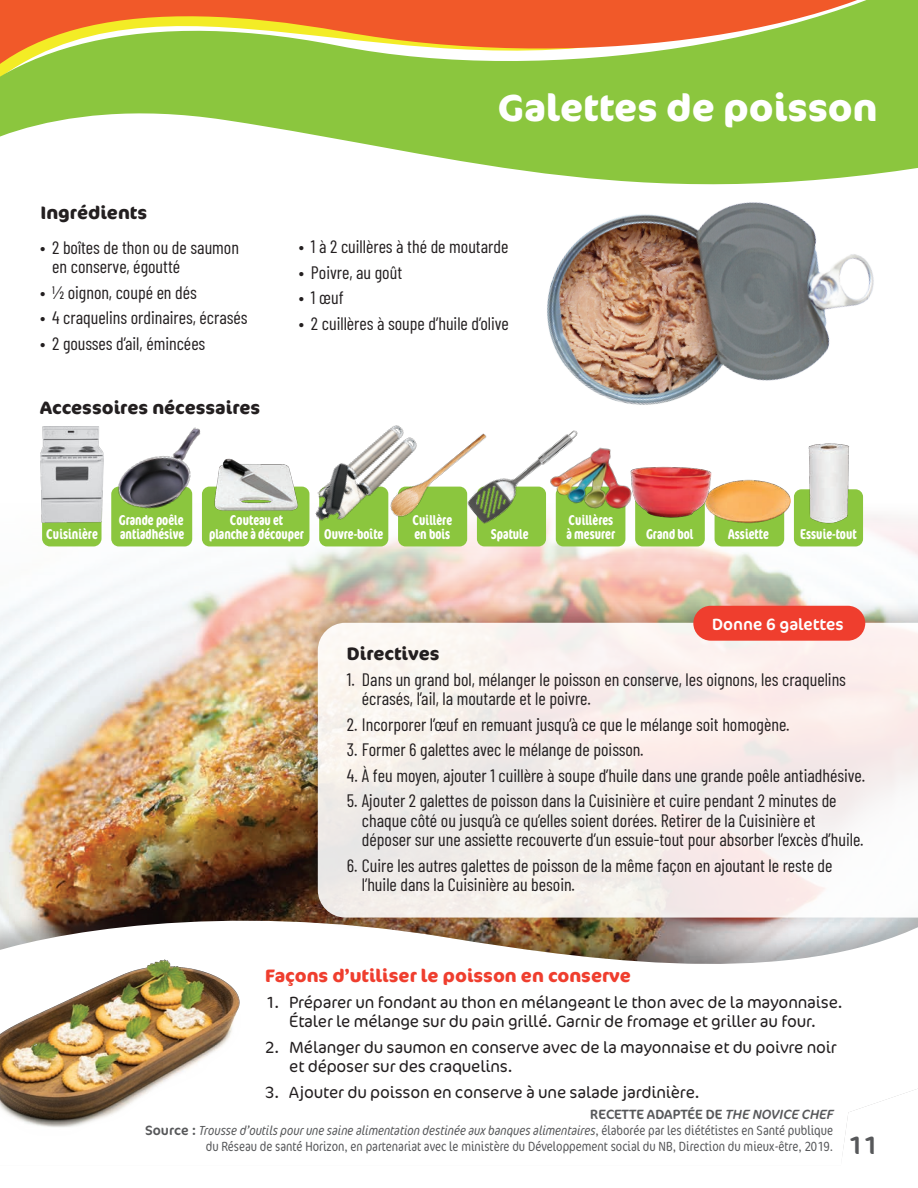
<style>
.page{position:relative;width:918px;height:1188px;background:#fff}
.page>*{position:absolute;margin:0;border:0;box-sizing:border-box;transform-origin:0 0}
.Nom_recette{font:700 37.5px "Cocon Pro";color:#fff}
.t1{font:25.5px "Cocon Pro";color:#57585a}
.t2{font:18px/19.5px "Barlow Condensed";color:#231f20}
.t3{font:700 18px "Cocon Pro";color:#231f20}
.t4{font:700 18px "Cocon Pro";color:#ef3e2e}
.t5{font:300 16.5px/19.5px "Cocon Pro";letter-spacing:-.01em;color:#231f20;text-align:center}
.t6{font:16.5px "Cocon Pro";color:#fff}
.t7{font:14.25px/13.5px "Cocon Pro Bold Excon";color:#fff}
.t8{font:300 condensed 13.5px/16.2px "Cocon Pro";color:#57585a;text-align:right}
.s1{font-weight:400;font-stretch:normal}
.s2{font-weight:400;font-style:italic;font-stretch:normal}
.s3{font-style:italic}
</style>
<div class="page">
<img style="left:0;top:0;width:918px;height:1156px">
<p class="t3" style="left:41px;top:201px;width:108px">Ingrédients</p>
<p class="t2" style="left:52px;top:236px;width:188px;text-indent:-12px">• 2 boîtes de thon ou de saumon en conserve, égoutté</p>
<p class="t2" style="left:40px;top:281px;width:158px">• ½ oignon, coupé en dés</p>
<p class="t2" style="left:40px;top:307px;width:209px">• 4 craquelins ordinaires, écrasés</p>
<p class="t2" style="left:40px;top:332px;width:167px">• 2 gousses d’ail, émincées</p>
<p class="t3" style="left:40px;top:395px;width:222px">Accessoires nécessaires</p>
<p class="Nom_recette" style="left:498px;top:82px;width:381px">Galettes de poisson</p>
<p class="t2" style="left:299px;top:236px;width:211px">• 1 à 2 cuillères à thé de moutarde</p>
<p class="t2" style="left:299px;top:261px;width:105px">• Poivre, au goût</p>
<p class="t2" style="left:299px;top:287px;width:46px">• 1 œuf</p>
<p class="t2" style="left:299px;top:312px;width:211px">• 2 cuillères à soupe d’huile d’olive</p>
<p class="t7" style="left:46px;top:527px;width:53px">Cuisinière</p>
<p class="t7" style="left:119px;top:513px;width:67px">Grande poêle antiadhésive</p>
<p class="t7" style="left:209px;top:513px;width:96px;text-align:center">Couteau et planche à découper</p>
<p class="t7" style="left:324px;top:527px;width:61px">Ouvre-boîte</p>
<p class="t7" style="left:412px;top:513px;width:41px">Cuillère en bois</p>
<p class="t7" style="left:567px;top:513px;width:50px">Cuillères à mesurer</p>
<p class="t7" style="left:491px;top:527px;width:39px">Spatule</p>
<p class="t7" style="left:646px;top:527px;width:49px">Grand bol</p>
<p class="t7" style="left:728px;top:527px;width:42px">Assiette</p>
<p class="t7" style="left:800px;top:527px;width:58px">Essuie-tout</p>
<p class="t6" style="left:712px;top:613px;width:133px">Donne 6 galettes</p>
<p class="t3" style="left:347px;top:642px;width:94px">Directives</p>
<p class="t2" style="left:362px;top:668px;width:486px;text-indent:-15px">1. Dans un grand bol, mélanger le poisson en conserve, les oignons, les craquelins écrasés, l’ail, la moutarde et le poivre.</p>
<p class="t2" style="left:347px;top:713px;width:444px">2. Incorporer l’œuf en remuant jusqu’à ce que le mélange soit homogène.</p>
<p class="t2" style="left:347px;top:739px;width:298px">3. Former 6 galettes avec le mélange de poisson.</p>
<p class="t2" style="left:347px;top:764px;width:520px">4. À feu moyen, ajouter 1 cuillère à soupe d’huile dans une grande poêle antiadhésive.</p>
<p class="t2" style="left:362px;top:790px;width:503px;text-indent:-15px">5. Ajouter 2 galettes de poisson dans la Cuisinière et cuire pendant 2 minutes de chaque côté ou jusqu’à ce qu’elles soient dorées. Retirer de la Cuisinière et déposer sur une assiette recouverte d’un essuie-tout pour absorber l’excès d’huile.</p>
<p class="t2" style="left:362px;top:854px;width:472px;text-indent:-15px">6. Cuire les autres galettes de poisson de la même façon en ajoutant le reste de l’huile dans la Cuisinière au besoin.</p>
<p class="t4" style="left:265px;top:963px;width:367px">Façons d’utiliser le poisson en conserve</p>
<p class="t5" style="left:265px;top:992px;width:579px">1. Préparer un fondant au thon en mélangeant le thon avec de la mayonnaise.<br>Étaler le mélange sur du pain grillé. Garnir de fromage et griller au four.</p>
<p class="t5" style="left:289px;top:1037px;width:549px;text-align:left;text-indent:-24px">2. Mélanger du saumon en conserve avec de la mayonnaise et du poivre noir et déposer sur des craquelins.</p>
<p class="t5" style="left:265px;top:1082px;width:436px">3. Ajouter du poisson en conserve à une salade jardinière.</p>
<p class="t8" style="left:145px;top:1106px;width:690px"><span class="s1">RECETTE ADAPTÉE DE</span> <span class="s2">THE NOVICE CHEF<br></span><span class="s1">Source :</span> <span class="s3">Trousse d’outils pour une saine alimentation destinée aux banques alimentaires</span>, élaborée par les diététistes en Santé publique du Réseau de santé Horizon, en partenariat avec le ministère du Développement social du NB, Direction du mieux-être, 2019.</p>
<h2 class="t1" style="left:847px;top:1128px;width:32px">11</h2>
</div>
